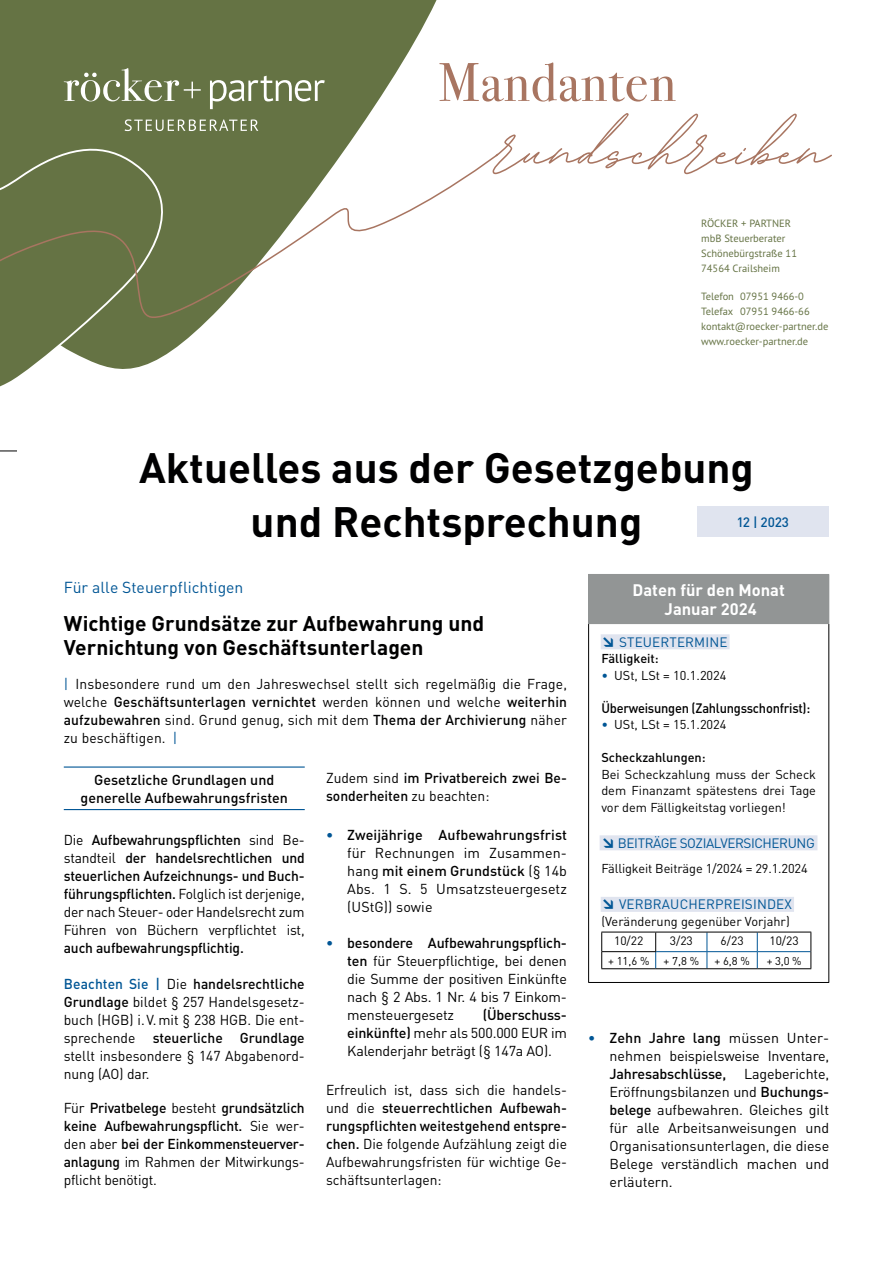
<style>
.page{position:relative;width:893px;height:1263px;background:#fff}
.page>*{position:absolute;margin:0;border:0;box-sizing:border-box;transform-origin:0 0}
.t1{font:700 97.65px "BD Script";color:#a87561}
.t2{font:54.45px "Bodoni Svty Two ITCTT";letter-spacing:.02em;color:#a87561}
.t3{font:700 42px/54px "DIN Pro";color:#000001;text-align:center}
.t4{font:700 21px/24px "DIN Pro";color:#000001}
.t5{font:700 16.5px/19.5px "DIN Pro";color:#fff;text-align:center}
.t6{font:15.75px "DIN Pro";color:#015695}
.t7{font:14.25px/18px "DIN Pro";color:#000001;text-align:justify}
.t8{font:500 14.25px/18px "DIN Pro";letter-spacing:-.01em;color:#000001;text-align:center}
.t9{font:13.5px "DIN Pro";letter-spacing:.01em;color:#015695}
.t10{font:500 13.5px "DIN Pro";letter-spacing:-.015em;color:#000001;scale:.95 1}
.t11{font:13.5px "DIN Pro";letter-spacing:-.03em;color:#015695}
.t12{font:500 13.5px "DIN Pro";color:#015695}
.t13{font:12.75px/16.5px "DIN Pro";color:#000001;text-align:justify}
.t14{font:500 12.75px "DIN Pro";color:#000001}
.t15{font:12px "DIN Pro";color:#000001}
.t16{font:11.25px "DIN Pro";color:#000001}
.t17{font:10.5px/15px "PT Sans Pro";color:#657344}
.s1{color:#015695}
.s2{font-weight:500}
.s3{font-weight:500;color:#015695}
.s4{font-weight:400}
.s5{font-weight:900}
</style>
<div class="page">
<svg style="left:0;top:451px;width:17px;height:1px"></svg>
<div style="left:697px;top:506px;width:132px;height:31px;background:#e0e4ef"></div>
<div style="left:589px;top:574px;width:240px;height:50px;background:#929595"></div>
<hr style="left:588px;top:624px;width:1px;height:358px;background:#000001">
<hr style="left:828px;top:624px;width:1px;height:358px;background:#000001">
<hr style="left:588px;top:982px;width:241px;height:1px;background:#000001">
<hr style="left:588px;top:574px;width:241px;height:1px;background:#929595">
<hr style="left:588px;top:575px;width:1px;height:48px;background:#929595">
<hr style="left:588px;top:623px;width:241px;height:1px;background:#929595">
<div style="left:601px;top:634px;width:129px;height:15px;background:#e0e4ef"></div>
<div style="left:600px;top:835px;width:217px;height:15px;background:#e0e4ef"></div>
<div style="left:601px;top:897px;width:193px;height:15px;background:#e0e4ef"></div>
<svg style="left:601px;top:932px;width:210px;height:37px"></svg>
<hr style="left:601px;top:951px;width:55px;height:1px;background:#000001">
<hr style="left:64px;top:766px;width:241px;height:2px;background:#015695">
<hr style="left:64px;top:809px;width:241px;height:1px;background:#015695">
<svg style="left:0;top:0;width:437px;height:355px"></svg>
<svg style="left:0;top:322px;width:165px;height:65px"></svg>
<svg style="left:210px;top:76px;width:115px;height:33px"></svg>
<svg style="left:64px;top:68px;width:137px;height:33px;background:#838e68"></svg>
<svg style="left:0;top:117px;width:499px;height:205px"></svg>
<h2 class="t2" style="left:438px;top:38px;width:239px">Mandanten</h2>
<h1 class="t1" style="left:494px;top:73px;width:336px">rundschreiben</h1>
<p class="t17" style="left:701px;top:216px;width:97px">RÖCKER + PARTNER mbB Steuerberater<br>Schönebürgstraße 11<br>74564 Crailsheim</p>
<p class="t17" style="left:701px;top:288px;width:129px">Telefon 07951 9466-0<br>Telefax 07951 9466-66 kontakt@roecker-partner.de www.roecker-partner.de</p>
<h3 class="t3" style="left:139px;top:439px;width:616px">Aktuelles aus der Gesetzgebung und Rechtsprechung</h3>
<p class="t12" style="left:738px;top:513px;width:53px">12 | 2023</p>
<p class="t6" style="left:64px;top:577px;width:181px">Für alle Steuerpflichtigen</p>
<h3 class="t4" style="left:64px;top:610px;width:422px">Wichtige Grundsätze zur Aufbewahrung und<br>Vernichtung von Geschäftsunterlagen</h3>
<p class="t7" style="left:64px;top:675px;width:505px"><span class="s1">|</span> Insbesondere rund um den Jahreswechsel stellt sich regelmäßig die Frage, welche <span class="s2">Geschäftsunterlagen vernichtet</span> werden können und welche <span class="s2">weiterhin aufzubewahren</span> sind. Grund genug, sich mit dem <span class="s2">Thema der Archivierung</span> näher zu beschäftigen. <span class="s1">|</span></p>
<p class="t8" style="left:81px;top:770px;width:209px">Gesetzliche Grundlagen und generelle Aufbewahrungsfristen</p>
<p class="t7" style="left:64px;top:830px;width:242px">Die <span class="s2">Aufbewahrungspflichten</span> sind Be&shy;standteil <span class="s2">der handelsrechtlichen und steuerlichen Aufzeichnungs- und Buch&shy;führungspflichten.</span> Folglich ist derjenige, der nach Steuer- oder Handelsrecht zum Führen von Büchern verpflichtet ist,</p>
<p class="t8" style="left:64px;top:938px;width:182px">auch aufbewahrungspflichtig.</p>
<p class="t7" style="left:64px;top:974px;width:242px"><span class="s3">Beachten Sie |</span> Die <span class="s2">handelsrechtliche Grundlage</span> bildet § 257 Handelsgesetz&shy;buch (HGB) i.V.mit § 238 HGB. Die ent&shy;sprechende <span class="s2">steuerliche Grundlage </span>stellt insbesondere § 147 Abgabenord&shy;nung (AO) dar.</p>
<p class="t8" style="left:64px;top:1098px;width:242px;text-align:justify"><span class="s4">Für</span> Privatbelege <span class="s4">besteht</span> grundsätzlich keine Aufbewahrungspflicht. <span class="s4">Sie wer&shy;den aber</span> bei der Einkommensteuerver&shy;anlagung <span class="s4">im Rahmen der Mitwirkungs&shy;pflicht benötigt.</span></p>
<p class="t8" style="left:326px;top:769px;width:242px;text-align:left"><span class="s4">Zudem sind</span> im Privatbereich zwei Be&shy;sonderheiten <span class="s4">zu beachten:</span></p>
<p class="t7" style="left:347px;top:826px;width:221px;text-indent:-21px"><span class="s3">•</span> <span class="s2">Zweijährige Aufbewahrungsfrist </span>für Rechnungen im Zusammen&shy;hang <span class="s2">mit einem Grundstück</span> (§ 14b Abs. 1 S. 5 Umsatzsteuergesetz (UStG)) sowie</p>
<p class="t7" style="left:347px;top:934px;width:221px;text-indent:-21px"><span class="s3">•</span> <span class="s2">besondere Aufbewahrungspflich&shy;ten</span> für Steuerpflichtige, bei denen die Summe der positiven Einkünfte nach § 2 Abs. 1 Nr. 4 bis 7 Einkom&shy;mensteuergesetz</p>
<p class="t7" style="left:347px;top:1006px;width:221px;text-indent:136px"><span class="s2">(Überschuss&shy;einkünfte)</span> mehr als 500.000 EUR im Kalenderjahr beträgt (§ 147a AO).</p>
<p class="t7" style="left:326px;top:1081px;width:242px">Erfreulich ist, dass sich die handels&shy;und die <span class="s2">steuerrechtlichen Aufbewah&shy;rungspflichten weitestgehend entspre&shy;chen.</span> Die folgende Aufzählung zeigt die Aufbewahrungsfristen für wichtige Ge&shy;schäftsunterlagen:</p>
<p class="t5" style="left:633px;top:579px;width:154px">Daten für den Monat<br>Januar 2024</p>
<p class="t9" style="left:601px;top:633px;width:128px"><span class="s5">↘</span> STEUERTERMINE</p>
<p class="t14" style="left:601px;top:650px;width:59px">Fälligkeit:</p>
<p class="t13" style="left:601px;top:666px;width:127px"><span class="s1">•</span> USt, LSt = 10.1.2024</p>
<p class="t10" style="left:601px;top:699px;width:221px">Überweisungen (Zahlungsschonfrist):</p>
<p class="t13" style="left:601px;top:716px;width:127px"><span class="s1">•</span> USt, LSt = 15.1.2024</p>
<p class="t14" style="left:601px;top:749px;width:106px">Scheckzahlungen:</p>
<p class="t13" style="left:601px;top:765px;width:216px">Bei Scheckzahlung muss der Scheck dem Finanzamt spätestens drei Tage vor dem Fälligkeitstag vorliegen!</p>
<p class="t11" style="left:601px;top:834px;width:215px"><span class="s5">↘</span> BEITRÄGE SOZIALVERSICHERUNG</p>
<p class="t13" style="left:601px;top:860px;width:208px">Fälligkeit Beiträge 1/2024 = 29.1.2024</p>
<p class="t9" style="left:601px;top:895px;width:192px"><span class="s5">↘</span> VERBRAUCHERPREISINDEX</p>
<p class="t13" style="left:601px;top:912px;width:190px">(Veränderung gegenüber Vorjahr)</p>
<p class="t15" style="left:614px;top:933px;width:31px">10/22</p>
<p class="t15" style="left:670px;top:933px;width:25px">3/23</p>
<p class="t15" style="left:721px;top:933px;width:25px">6/23</p>
<p class="t15" style="left:769px;top:933px;width:31px">10/23</p>
<p class="t16" style="left:608px;top:953px;width:43px">+ 11,6 %</p>
<p class="t16" style="left:663px;top:953px;width:37px">+ 7,8 %</p>
<p class="t16" style="left:714px;top:953px;width:37px">+ 6,8 %</p>
<p class="t16" style="left:767px;top:953px;width:36px">+ 3,0 %</p>
<p class="t7" style="left:609px;top:1029px;width:221px;text-indent:-21px"><span class="s3">•</span> <span class="s2">Zehn Jahre lang</span> müssen Unter&shy;nehmen beispielsweise Inventare, <span class="s2">Jahresabschlüsse,</span> Lageberichte, Eröffnungsbilanzen und <span class="s2">Buchungs&shy;belege</span> aufbewahren. Gleiches gilt für alle Arbeitsanweisungen und Organisationsunterlagen, die diese Belege verständlich machen und erläutern.</p>
</div>
